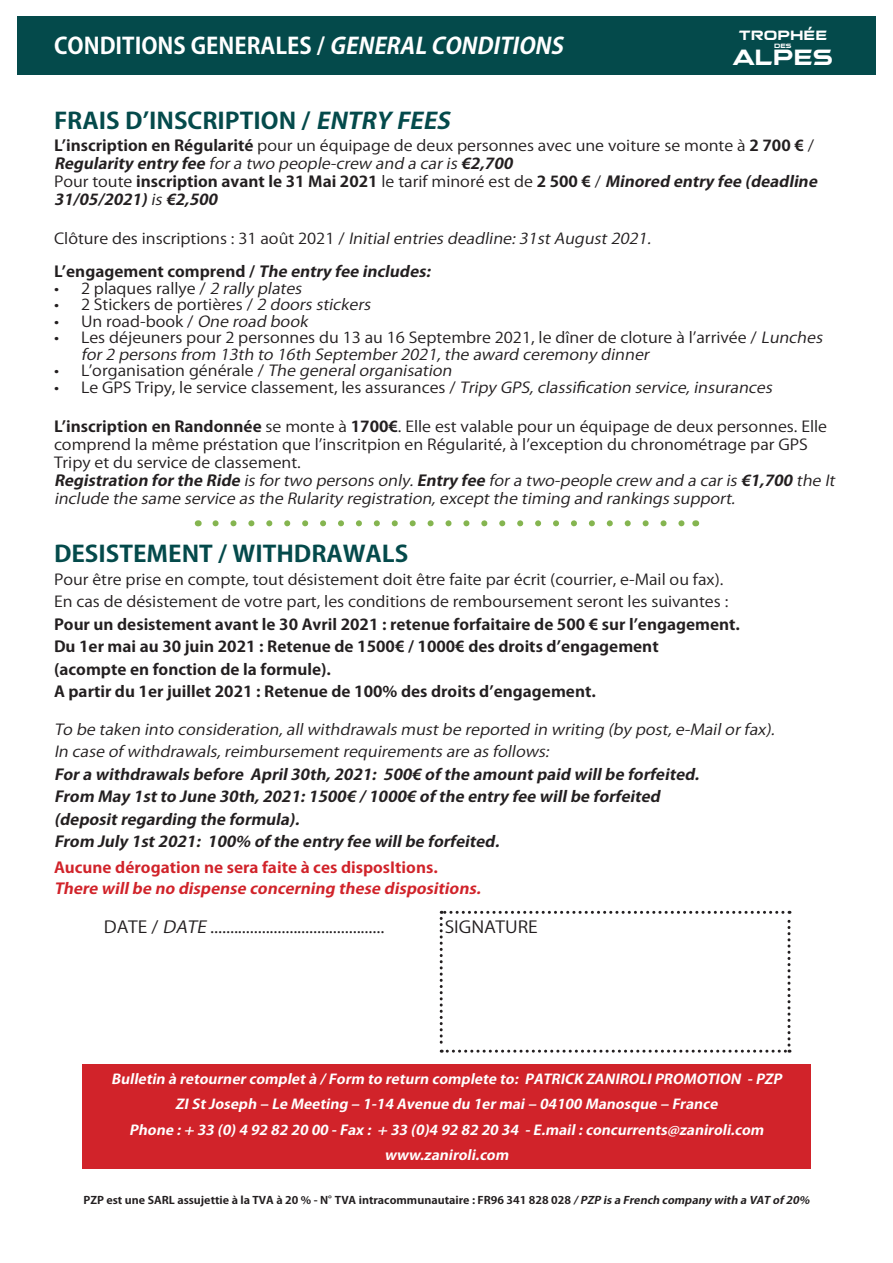
<style>
.page{position:relative;width:893px;height:1263px;background:#fff}
.page>*{position:absolute;margin:0;border:0;box-sizing:border-box;transform-origin:0 0}
.t1{font:700 24.9px "Qaranta";color:#fff;scale:.95 1}
.t2{font:700 22.5px "Koz Go Pr 6 N";color:#044a4b;scale:1.1 1}
.t3{font:700 22.5px "Koz Go Pr 6 N";color:#fff}
.t4{font:16.5px "Koz Go Pr 6 N";color:#231f20;scale:1.1 1}
.t5{font:700 15.15px "Qaranta";color:#fff;scale:.95 1}
.t6{font:15px/18px "Koz Go Pr 6 N";color:#231f20;scale:1.1 1}
.t7{font:italic 15px/18px "Koz Go Pr 6 N";color:#231f20;scale:1.1 1}
.t8{font:italic 700 15px/18px "Koz Go Pr 6 N";color:#231f20;scale:1.1 1}
.t9{font:700 15px "Koz Go Pr 6 N";color:#231f20;scale:1.1 1}
.t10{font:italic 700 15px/21px "Koz Go Pr 6 N";color:#d1232a;scale:1.1 1}
.t11{font:italic 700 13.5px "Koz Go Pr 6 N";color:#fff;scale:1.1 1}
.t12{font:700 10.5px "Koz Go Pr 6 N";color:#231f20;scale:1.1 1}
.t13{font:700 7.05px "Qaranta";color:#fff;scale:.95 1}
.s1{font-style:italic}
.s2{font-weight:700}
.s3{font-weight:700;font-style:italic}
.s4{font-weight:400;font-style:normal}
.s5{font-style:normal}
.s6{font-weight:400}
</style>
<div class="page">
<div style="left:82px;top:1064px;width:729px;height:105px;background:#d1232a"></div>
<svg style="left:440px;top:911px;width:350px;height:142px"></svg>
<svg style="left:215px;top:520px;width:470px;height:6px"></svg>
<div style="left:17px;top:16px;width:859px;height:59px;background:#044a4b"></div>
<p class="t3" style="left:54px;top:33px;width:518px">CONDITIONS GENERALES / <span class="s1">GENERALCONDITIONS</span></p>
<p class="t5" style="left:738px;top:26px;width:95px">TROPHÉE</p>
<p class="t13" style="left:774px;top:41px;width:20px">DES</p>
<p class="t1" style="left:733px;top:41px;width:107px">ALPES</p>
<p class="t2" style="left:54px;top:108px;width:368px">FRAIS D’INSCRIPTION / <span class="s1">ENTRY FEES</span></p>
<p class="t6" style="left:54px;top:137px;width:692px"><span class="s2">L’inscription en Régularité</span> pour un équipage de deux personnes avec une voiture se monte à <span class="s2">2 700 €</span> /<br><span class="s3">Regularity entryfee</span> <span class="s1">for a two people-crew and a car is</span> <span class="s3">€2,700</span></p>
<p class="t8" style="left:54px;top:173px;width:700px"><span class="s4">Pour toute</span> <span class="s5">inscription avant le 31 Mai 2021</span> <span class="s4">le tarif minoré est de</span> <span class="s5">2 500 €</span> <span class="s4">/</span> Minored entryfee (deadline<br>31/05/2021) <span class="s6">is</span> €2,500</p>
<p class="t7" style="left:54px;top:230px;width:548px"><span class="s5">Clôture des inscriptions : 31 août 2021 /</span> Initialentriesdeadline:31stAugust2021.</p>
<p class="t9" style="left:54px;top:263px;width:348px">L’engagement comprend / <span class="s1">The entryfee includes:</span></p>
<p class="t6" style="left:54px;top:279px;width:231px">• 2 plaques rallye / <span class="s1">2rallyplates</span></p>
<p class="t6" style="left:54px;top:296px;width:293px">• 2 Stickers de portières / <span class="s1">2doorsstickers</span></p>
<p class="t6" style="left:54px;top:312px;width:236px">• Un road-book / <span class="s1">Oneroadbook</span></p>
<p class="t6" style="left:81px;top:330px;width:680px;line-height:16.5px;text-indent:-27px">• Les déjeuners pour 2 personnes du 13 au 16 Septembre 2021, le dîner de cloture à l’arrivée / <span class="s1">Lunches for 2 persons from 13th to 16th September 2021, the award ceremony dinner</span></p>
<p class="t6" style="left:54px;top:362px;width:367px">• L’organisation générale / <span class="s1">Thegeneralorganisation</span></p>
<p class="t6" style="left:54px;top:378px;width:658px">• Le GPS Tripy, le service classement, les assurances / <span class="s1">TripyGPS,classificationservice,insurances</span></p>
<p class="t6" style="left:54px;top:417px;width:704px"><span class="s2">L’inscription en Randonnée</span> se monte à <span class="s2">1700€</span>. Elle est valable pour un équipage de deux personnes. Elle comprend la même préstation que l’inscritpion en Régularité, à l’exception du chronométrage par GPS<br>Tripy et du service de classement.</p>
<p class="t7" style="left:54px;top:471px;width:715px"><span class="s2">Registration forthe Ride</span> is for two persons only. <span class="s2">Entryfee</span> for a two-people crew and a car is <span class="s2">€1,700</span> the It include the same service as the Rularity registration, except the timing and rankings support.</p>
<p class="t2" style="left:54px;top:541px;width:324px">DESISTEMENT / WITHDRAWALS</p>
<p class="t6" style="left:54px;top:571px;width:610px">Pour être prise en compte, tout désistement doit être faite par écrit (courrier, e-Mail ou fax).</p>
<p class="t6" style="left:54px;top:593px;width:614px">En cas de désistement de votre part, les conditions de remboursement seront les suivantes :</p>
<p class="t9" style="left:54px;top:616px;width:625px">Pour un desistement avant le 30 Avril 2021 : retenue forfaitaire de 500 € sur l’engagement.</p>
<p class="t9" style="left:54px;top:638px;width:551px">Du 1er mai au 30 juin 2021 : Retenue de 1500€ / 1000€ des droits d’engagement</p>
<p class="t9" style="left:54px;top:661px;width:253px">(acompte en fonction de la formule).</p>
<p class="t9" style="left:54px;top:683px;width:494px">A partir du 1er juillet 2021 : Retenue de 100% des droits d’engagement.</p>
<p class="t7" style="left:54px;top:721px;width:661px">To be taken into consideration, all withdrawals must be reported in writing (by post, e-Mail or fax).</p>
<p class="t7" style="left:54px;top:743px;width:456px">In case of withdrawals, reimbursement requirements are as follows:</p>
<p class="t8" style="left:54px;top:766px;width:592px">Fora withdrawalsbefore April30th,2021: 500€ ofthe amountpaid willbe forfeited.</p>
<p class="t8" style="left:54px;top:788px;width:557px">From May1stto June 30th,2021:1500€ /1000€ ofthe entryfee willbe forfeited</p>
<p class="t8" style="left:54px;top:811px;width:229px">(depositregarding the formula).</p>
<p class="t8" style="left:54px;top:833px;width:411px">From July1st2021: 100% ofthe entryfee willbe forfeited.</p>
<p class="t10" style="left:54px;top:857px;width:394px"><span class="s5">Aucune dérogation ne sera faite à ces disposItions.<br></span>There willbe no dispense concerning these dispositions.</p>
<p class="t4" style="left:104px;top:917px;width:257px">DATE / <span class="s1">DATE</span>............................................</p>
<p class="t4" style="left:445px;top:917px;width:86px">SIGNATURE</p>
<p class="t11" style="left:111px;top:1071px;width:615px">Bulletin à retournercompletà /Form to return complete to: PATRICK ZANIROLIPROMOTION -PZP</p>
<p class="t11" style="left:175px;top:1097px;width:499px">ZIStJoseph – Le Meeting – 1-14 Avenue du 1ermai– 04100 Manosque – France</p>
<p class="t11" style="left:129px;top:1122px;width:582px">Phone :+ 33 (0)4 92 82 20 00 -Fax: + 33 (0)4 92 82 20 34 -E.mail:concurrents@zaniroli.com</p>
<p class="t11" style="left:384px;top:1148px;width:118px">www.zaniroli.com</p>
<p class="t12" style="left:83px;top:1194px;width:665px">PZP est une SARL assujettie à la TVA à 20 % - N°TVA intracommunautaire : FR96 341 828 028 <span class="s1">/PZP isa French companywith a VAT of20%</span></p>
</div>
